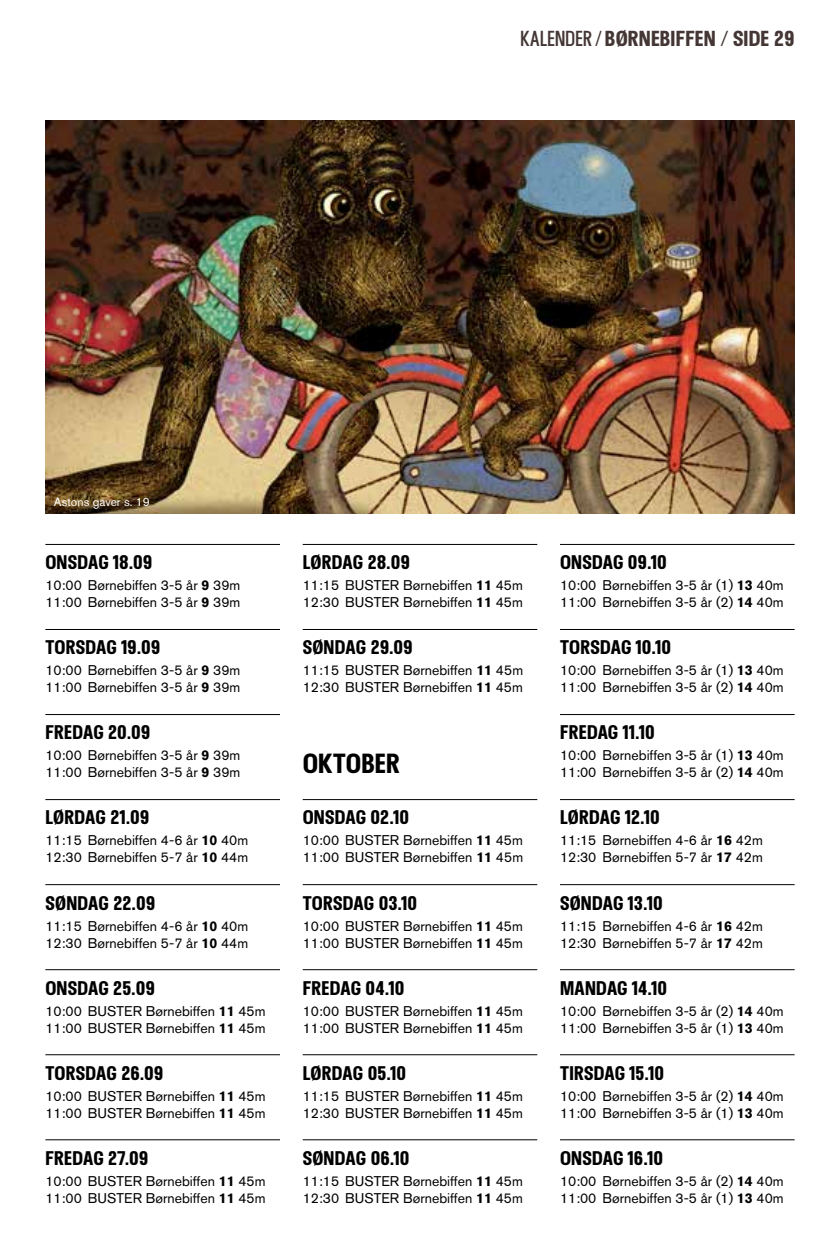
<style>
.page{position:relative;width:823px;height:1248px;background:#fff}
.page>*{position:absolute;margin:0;border:0;box-sizing:border-box;transform-origin:0 0}
.t1{font:700 28px "Hollton";color:#000}
.t2{font:700 22px "Hollton";letter-spacing:.005em;color:#433634}
.t3{font:700 20px "Hollton";letter-spacing:.01em;color:#000}
.t4{font:14px/17px "Akzidenz Grotesk BQ";color:#000}
.t5{font:12px "Akzidenz Grotesk BQ";color:#fff}
.s1{font-weight:400}
.s2{font-weight:700}
</style>
<div class="page">
<hr style="left:45px;top:544px;width:235px;height:1px;background:#000">
<hr style="left:45px;top:629px;width:235px;height:1px;background:#000">
<hr style="left:45px;top:714px;width:235px;height:1px;background:#000">
<hr style="left:45px;top:799px;width:235px;height:1px;background:#000">
<hr style="left:45px;top:884px;width:235px;height:1px;background:#000">
<hr style="left:45px;top:969px;width:235px;height:1px;background:#000">
<hr style="left:45px;top:1054px;width:235px;height:1px;background:#000">
<hr style="left:45px;top:1139px;width:235px;height:1px;background:#000">
<hr style="left:302px;top:544px;width:235px;height:1px;background:#000">
<hr style="left:302px;top:629px;width:235px;height:1px;background:#000">
<hr style="left:302px;top:799px;width:235px;height:1px;background:#000">
<hr style="left:302px;top:884px;width:235px;height:1px;background:#000">
<hr style="left:302px;top:969px;width:235px;height:1px;background:#000">
<hr style="left:302px;top:1054px;width:235px;height:1px;background:#000">
<hr style="left:302px;top:1139px;width:235px;height:1px;background:#000">
<hr style="left:559px;top:544px;width:235px;height:1px;background:#000">
<hr style="left:559px;top:629px;width:235px;height:1px;background:#000">
<hr style="left:559px;top:714px;width:235px;height:1px;background:#000">
<hr style="left:559px;top:799px;width:235px;height:1px;background:#000">
<hr style="left:559px;top:884px;width:235px;height:1px;background:#000">
<hr style="left:559px;top:969px;width:235px;height:1px;background:#000">
<hr style="left:559px;top:1054px;width:235px;height:1px;background:#000">
<hr style="left:559px;top:1139px;width:235px;height:1px;background:#000">
<img style="left:45px;top:121px;width:749px;height:392px">
<h2 class="t2" style="left:520px;top:25px;width:275px"><span class="s1">KALENDER /</span> BØRNEBIFFEN / SIDE 29</h2>
<p class="t5" style="left:54px;top:494px;width:97px">Astons gaver s. 19</p>
<h3 class="t3" style="left:45px;top:550px;width:108px">ONSDAG 18.09</h3>
<p class="t4" style="left:45px;top:576px;width:196px">10:00 Børnebiffen 3-5 år <span class="s2">9</span> 39m<br>11:00 Børnebiffen 3-5 år <span class="s2">9</span> 39m</p>
<h3 class="t3" style="left:45px;top:635px;width:116px">TORSDAG 19.09</h3>
<p class="t4" style="left:45px;top:661px;width:196px">10:00 Børnebiffen 3-5 år <span class="s2">9</span> 39m<br>11:00 Børnebiffen 3-5 år <span class="s2">9</span> 39m</p>
<h3 class="t3" style="left:45px;top:720px;width:106px">FREDAG 20.09</h3>
<p class="t4" style="left:45px;top:746px;width:196px">10:00 Børnebiffen 3-5 år <span class="s2">9</span> 39m<br>11:00 Børnebiffen 3-5 år <span class="s2">9</span> 39m</p>
<h3 class="t3" style="left:45px;top:805px;width:105px">LØRDAG 21.09</h3>
<p class="t4" style="left:45px;top:831px;width:204px">11:15 Børnebiffen 4-6 år <span class="s2">10</span> 40m<br>12:30 Børnebiffen 5-7 år <span class="s2">10</span> 44m</p>
<h3 class="t3" style="left:45px;top:890px;width:111px">SØNDAG 22.09</h3>
<p class="t4" style="left:45px;top:916px;width:204px">11:15 Børnebiffen 4-6 år <span class="s2">10</span> 40m<br>12:30 Børnebiffen 5-7 år <span class="s2">10</span> 44m</p>
<h3 class="t3" style="left:45px;top:975px;width:111px">ONSDAG 25.09</h3>
<p class="t4" style="left:45px;top:1001px;width:221px">10:00 BUSTER Børnebiffen <span class="s2">11</span> 45m<br>11:00 BUSTER Børnebiffen <span class="s2">11</span> 45m</p>
<h3 class="t3" style="left:45px;top:1060px;width:119px">TORSDAG 26.09</h3>
<p class="t4" style="left:45px;top:1086px;width:221px">10:00 BUSTER Børnebiffen <span class="s2">11</span> 45m<br>11:00 BUSTER Børnebiffen <span class="s2">11</span> 45m</p>
<h3 class="t3" style="left:45px;top:1145px;width:104px">FREDAG 27.09</h3>
<p class="t4" style="left:45px;top:1171px;width:221px">10:00 BUSTER Børnebiffen <span class="s2">11</span> 45m<br>11:00 BUSTER Børnebiffen <span class="s2">11</span> 45m</p>
<h3 class="t3" style="left:302px;top:550px;width:109px">LØRDAG 28.09</h3>
<p class="t4" style="left:302px;top:576px;width:221px">11:15 BUSTER Børnebiffen <span class="s2">11</span> 45m<br>12:30 BUSTER Børnebiffen <span class="s2">11</span> 45m</p>
<h3 class="t3" style="left:302px;top:635px;width:111px">SØNDAG 29.09</h3>
<p class="t4" style="left:302px;top:661px;width:222px">11:15 BUSTER Børnebiffen <span class="s2">11</span> 45m<br>12:30 BUSTER Børnebiffen <span class="s2">11</span> 45m</p>
<h1 class="t1" style="left:302px;top:747px;width:98px">OKTOBER</h1>
<h3 class="t3" style="left:302px;top:805px;width:108px">ONSDAG 02.10</h3>
<p class="t4" style="left:302px;top:831px;width:222px">10:00 BUSTER Børnebiffen <span class="s2">11</span> 45m<br>11:00 BUSTER Børnebiffen <span class="s2">11</span> 45m</p>
<h3 class="t3" style="left:302px;top:890px;width:116px">TORSDAG 03.10</h3>
<p class="t4" style="left:302px;top:916px;width:221px">10:00 BUSTER Børnebiffen <span class="s2">11</span> 45m<br>11:00 BUSTER Børnebiffen <span class="s2">11</span> 45m</p>
<h3 class="t3" style="left:302px;top:975px;width:103px">FREDAG 04.10</h3>
<p class="t4" style="left:302px;top:1001px;width:221px">10:00 BUSTER Børnebiffen <span class="s2">11</span> 45m<br>11:00 BUSTER Børnebiffen <span class="s2">11</span> 45m</p>
<h3 class="t3" style="left:302px;top:1060px;width:105px">LØRDAG 05.10</h3>
<p class="t4" style="left:302px;top:1086px;width:221px">11:15 BUSTER Børnebiffen <span class="s2">11</span> 45m<br>12:30 BUSTER Børnebiffen <span class="s2">11</span> 45m</p>
<h3 class="t3" style="left:302px;top:1145px;width:108px">SØNDAG 06.10</h3>
<p class="t4" style="left:302px;top:1171px;width:221px">11:15 BUSTER Børnebiffen <span class="s2">11</span> 45m<br>12:30 BUSTER Børnebiffen <span class="s2">11</span> 45m</p>
<h3 class="t3" style="left:559px;top:550px;width:108px">ONSDAG 09.10</h3>
<p class="t4" style="left:559px;top:576px;width:225px">10:00 Børnebiffen 3-5 år (1) <span class="s2">13</span> 40m<br>11:00 Børnebiffen 3-5 år (2) <span class="s2">14</span> 40m</p>
<h3 class="t3" style="left:559px;top:635px;width:113px">TORSDAG 10.10</h3>
<p class="t4" style="left:559px;top:661px;width:225px">10:00 Børnebiffen 3-5 år (1) <span class="s2">13</span> 40m<br>11:00 Børnebiffen 3-5 år (2) <span class="s2">14</span> 40m</p>
<h3 class="t3" style="left:559px;top:720px;width:96px">FREDAG 11.10</h3>
<p class="t4" style="left:559px;top:746px;width:225px">10:00 Børnebiffen 3-5 år (1) <span class="s2">13</span> 40m<br>11:00 Børnebiffen 3-5 år (2) <span class="s2">14</span> 40m</p>
<h3 class="t3" style="left:559px;top:805px;width:101px">LØRDAG 12.10</h3>
<p class="t4" style="left:559px;top:831px;width:204px">11:15 Børnebiffen 4-6 år <span class="s2">16</span> 42m<br>12:30 Børnebiffen 5-7 år <span class="s2">17</span> 42m</p>
<h3 class="t3" style="left:559px;top:890px;width:104px">SØNDAG 13.10</h3>
<p class="t4" style="left:559px;top:916px;width:204px">11:15 Børnebiffen 4-6 år <span class="s2">16</span> 42m<br>12:30 Børnebiffen 5-7 år <span class="s2">17</span> 42m</p>
<h3 class="t3" style="left:559px;top:975px;width:109px">MANDAG 14.10</h3>
<p class="t4" style="left:559px;top:1001px;width:225px">10:00 Børnebiffen 3-5 år (2) <span class="s2">14</span> 40m<br>11:00 Børnebiffen 3-5 år (1) <span class="s2">13</span> 40m</p>
<h3 class="t3" style="left:559px;top:1060px;width:106px">TIRSDAG 15.10</h3>
<p class="t4" style="left:559px;top:1086px;width:225px">10:00 Børnebiffen 3-5 år (2) <span class="s2">14</span> 40m<br>11:00 Børnebiffen 3-5 år (1) <span class="s2">13</span> 40m</p>
<h3 class="t3" style="left:559px;top:1145px;width:104px">ONSDAG 16.10</h3>
<p class="t4" style="left:559px;top:1171px;width:225px">10:00 Børnebiffen 3-5 år (2) <span class="s2">14</span> 40m<br>11:00 Børnebiffen 3-5 år (1) <span class="s2">13</span> 40m</p>
</div>
